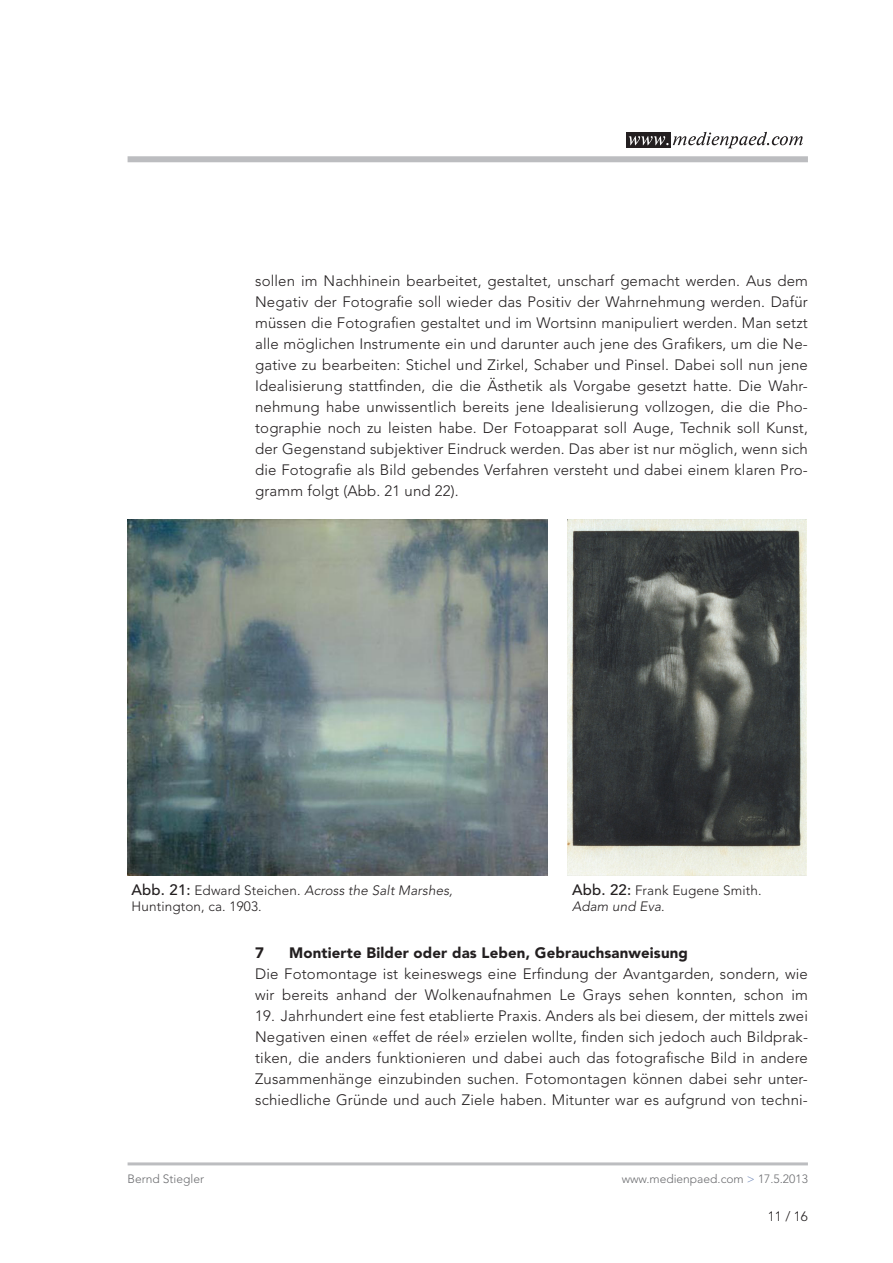
<style>
.page{position:relative;width:893px;height:1263px;background:#fff}
.page>*{position:absolute;margin:0;border:0;box-sizing:border-box;transform-origin:0 0}
.t1{font:300 15px/21px "Avenir LT Std";letter-spacing:.01em;color:#231f20;text-align:justify}
.t2{font:900 15px "Avenir LT Std";letter-spacing:.01em;color:#231f20}
.t3{font:300 13.5px/16.2px "Avenir LT Std";letter-spacing:.01em;color:#231f20}
.t4{font:300 12px "Avenir LT Std";color:#6c6d70}
.s1{font-weight:500;font-size:15px}
.s2{font-style:italic}
.s3{color:#748cbb}
</style>
<div class="page">
<div style="left:128px;top:156px;width:680px;height:6px;background:#bcbdc0"></div>
<hr style="left:128px;top:1162px;width:680px;height:3px;background:#bcbdc0">
<div style="left:626px;top:133px;width:45px;height:15px;background:#231f20"></div>
<svg style="left:629px;top:132px;width:174px;height:16px"></svg>
<img style="left:128px;top:520px;width:419px;height:356px">
<img style="left:567px;top:520px;width:240px;height:356px">
<p class="t1" style="left:255px;top:270px;width:554px">sollen im Nachhinein bearbeitet, gestaltet, unscharf gemacht werden. Aus dem Negativ der Fotografie soll wieder das Positiv der Wahrnehmung werden. Dafür müssen die Fotografien gestaltet und im Wortsinn manipuliert werden. Man setzt alle möglichen Instrumente ein und darunter auch jene des Grafikers, um die Ne&shy;gative zu bearbeiten: Stichel und Zirkel, Schaber und Pinsel. Dabei soll nun jene Idealisierung stattfinden, die die Ästhetik als Vorgabe gesetzt hatte. Die Wahr&shy;nehmung habe unwissentlich bereits jene Idealisierung vollzogen, die die Pho&shy;tographie noch zu leisten habe. Der Fotoapparat soll Auge, Technik soll Kunst, der Gegenstand subjektiver Eindruck werden. Das aber ist nur möglich, wenn sich die Fotografie als Bild gebendes Verfahren versteht und dabei einem klaren Pro&shy;gramm folgt (Abb. 21 und 22).</p>
<p class="t3" style="left:132px;top:882px;width:323px"><span class="s1">Abb. 21:</span> Edward Steichen. <span class="s2">Across the Salt Marshes,<br></span>Huntington, ca. 1903.</p>
<p class="t3" style="left:572px;top:882px;width:191px"><span class="s1">Abb. 22:</span> Frank Eugene Smith.<br><span class="s2">Adam und Eva</span>.</p>
<p class="t2" style="left:255px;top:944px;width:10px">7</p>
<p class="t2" style="left:289px;top:944px;width:400px">Montierte Bilder oder das Leben, Gebrauchsanweisung</p>
<p class="t1" style="left:255px;top:963px;width:554px">Die Fotomontage ist keineswegs eine Erfindung der Avantgarden, sondern, wie wir bereits anhand der Wolkenaufnahmen Le Grays sehen konnten, schon im</p>
<p class="t1" style="left:255px;top:1005px;width:554px">19. Jahrhundert eine fest etablierte Praxis. Anders als bei diesem, der mittels zwei Negativen einen «effet de réel» erzielen wollte, finden sich jedoch auch Bildprak&shy;tiken, die anders funktionieren und dabei auch das fotografische Bild in andere Zusammenhänge einzubinden suchen. Fotomontagen können dabei sehr unter&shy;schiedliche Gründe und auch Ziele haben. Mitunter war es aufgrund von techni-</p>
<p class="t4" style="left:128px;top:1171px;width:78px">Bernd Stiegler</p>
<p class="t4" style="left:622px;top:1171px;width:188px">www.medienpaed.com <span class="s3">&gt;</span> 17.5.2013</p>
<p class="t3" style="left:768px;top:1208px;width:42px">11 / 16</p>
</div>
